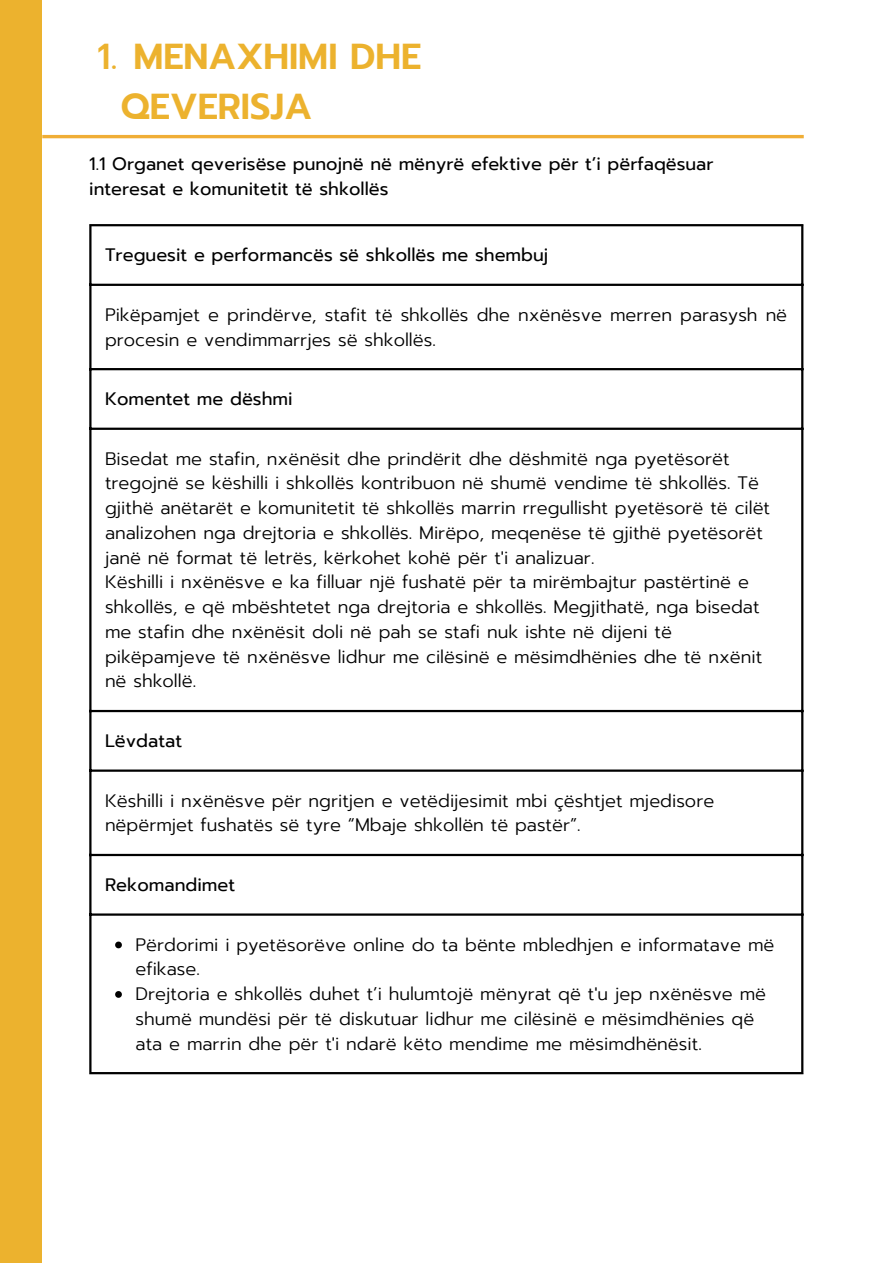
<style>
.page{position:relative;width:893px;height:1264px;background:#fff}
.page>*{position:absolute;margin:0;border:0;box-sizing:border-box;transform-origin:0 0}
.t1{font:600 36px/49.5px "Prompt";color:#ecb22e}
.t2{font:300 18px/24.8px "Prompt";color:#000}
.t3{font:18px/24.8px "Prompt";color:#000}
.s1{font-weight:500}
</style>
<div class="page">
<svg style="left:115px;top:941px;width:7px;height:7px"></svg>
<svg style="left:115px;top:991px;width:7px;height:6px"></svg>
<hr style="left:89px;top:226px;width:2px;height:846px;background:#000">
<hr style="left:801px;top:226px;width:2px;height:846px;background:#000">
<hr style="left:89px;top:224px;width:714px;height:2px;background:#000">
<hr style="left:89px;top:284px;width:714px;height:2px;background:#000">
<hr style="left:89px;top:368px;width:714px;height:2px;background:#000">
<hr style="left:89px;top:427px;width:714px;height:3px;background:#000">
<hr style="left:89px;top:710px;width:714px;height:2px;background:#000">
<hr style="left:89px;top:769px;width:714px;height:2px;background:#000">
<hr style="left:89px;top:853px;width:714px;height:3px;background:#000">
<hr style="left:89px;top:913px;width:714px;height:2px;background:#000">
<hr style="left:89px;top:1072px;width:714px;height:2px;background:#000">
<hr style="left:42px;top:135px;width:761px;height:3px;background:#f0ae36">
<div style="left:0;top:0;width:42px;height:1262px;background:#ecb22e"></div>
<h1 class="t1" style="left:121px;top:32px;width:302px;text-indent:-24px"><span class="s1">1.</span> MENAXHIMI DHE<br>QEVERISJA</h1>
<p class="t3" style="left:89px;top:152px;width:625px">1.1 Organet qeverisëse punojnë në mënyrë efektive për t’i përfaqësuar interesat e komunitetit të shkollës</p>
<p class="t3" style="left:105px;top:243px;width:445px">Treguesit e performancës së shkollës me shembuj</p>
<p class="t2" style="left:105px;top:302px;width:683px">Pikëpamjet e prindërve, stafit të shkollës dhe nxënësve merren parasysh në procesin e vendimmarrjes së shkollës.</p>
<p class="t3" style="left:105px;top:387px;width:189px">Komentet me dëshmi</p>
<p class="t2" style="left:105px;top:446px;width:666px">Bisedat me stafin, nxënësit dhe prindërit dhe dëshmitë nga pyetësorët tregojnë se këshilli i shkollës kontribuon në shumë vendime të shkollës. Të gjithë anëtarët e komunitetit të shkollës marrin rregullisht pyetësorë të cilët analizohen nga drejtoria e shkollës. Mirëpo, meqenëse të gjithë pyetësorët janë në format të letrës, kërkohet kohë për t'i analizuar.<br>Këshilli i nxënësve e ka filluar një fushatë për ta mirëmbajtur pastërtinë e shkollës, e që mbështetet nga drejtoria e shkollës. Megjithatë, nga bisedat me stafin dhe nxënësit doli në pah se stafi nuk ishte në dijeni të pikëpamjeve të nxënësve lidhur me cilësinë e mësimdhënies dhe të nxënit në shkollë.</p>
<p class="t3" style="left:105px;top:728px;width:79px">Lëvdatat</p>
<p class="t2" style="left:105px;top:788px;width:610px">Këshilli i nxënësve për ngritjen e vetëdijesimit mbi çështjet mjedisore nëpërmjet fushatës së tyre “Mbaje shkollën të pastër”.</p>
<p class="t3" style="left:105px;top:872px;width:132px">Rekomandimet</p>
<p class="t2" style="left:136px;top:932px;width:640px">Përdorimi i pyetësorëve online do ta bënte mbledhjen e informatave më efikase.<br>Drejtoria e shkollës duhet t’i hulumtojë mënyrat që t'u jep nxënësve më shumë mundësi për të diskutuar lidhur me cilësinë e mësimdhënies që ata e marrin dhe për t'i ndarë këto mendime me mësimdhënësit.</p>
</div>
